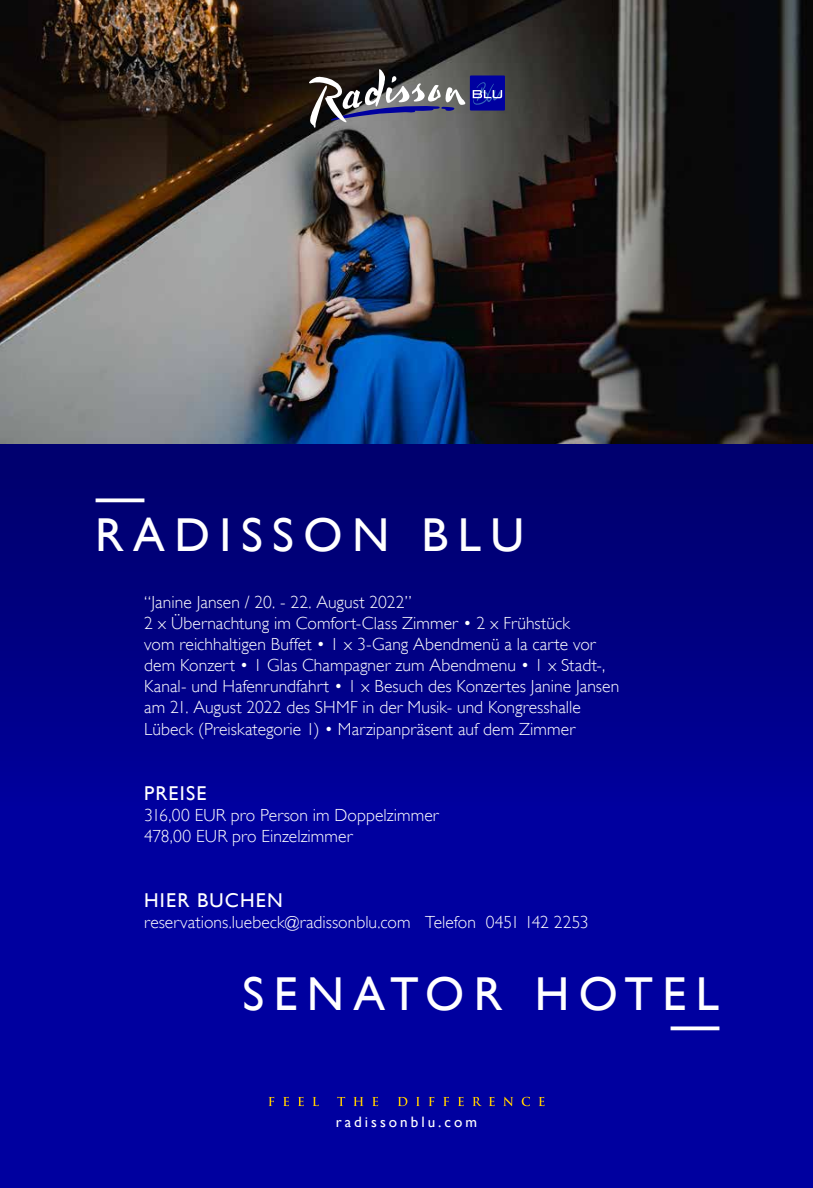
<style>
.page{position:relative;width:813px;height:1188px;background:#fff}
.page>*{position:absolute;margin:0;border:0;box-sizing:border-box;transform-origin:0 0}
.t1{font:48px "Gill Sans WGL";color:#fff}
.t2{font:47.5px "Gill Sans WGL";letter-spacing:.2em;color:#fff}
.t3{font:20px "Gill Sans WGL";letter-spacing:.06em;color:#fff}
.t4{font:300 17.5px/21px "Gill Sans WGL";letter-spacing:.005em;color:#fff}
.t5{font:15.12px "Gill Sans WGL";letter-spacing:.2em;color:#fff}
</style>
<div class="page">
<div style="left:0;top:444px;width:812px;height:744px;background:#00009f"></div>
<div style="left:0;top:444px;width:812px;height:432px;background:linear-gradient(to bottom,#00006a,#0000a3)"></div>
<svg style="left:268px;top:1096px;width:276px;height:10px"></svg>
<img style="left:0;top:0;width:812px;height:444px">
<div style="left:470px;top:75px;width:35px;height:36px;background:#0000a0"></div>
<svg style="left:308px;top:67px;width:194px;height:61px"></svg>
<h1 class="t1" style="left:96px;top:463px;width:49px">—</h1>
<h2 class="t2" style="left:95px;top:502px;width:430px">RADISSON BLU</h2>
<p class="t4" style="left:144px;top:592px;width:476px">“Janine Jansen / 20. - 22. August 2022”<br>2 x Übernachtung im Comfort-Class Zimmer • 2 x Frühstück<br>vom reichhaltigen Buffet • 1 x 3-Gang Abendmenü a la carte vor dem Konzert • 1 Glas Champagner zum Abendmenu • 1 x Stadt-, Kanal- und Hafenrundfahrt • 1 x Besuch des Konzertes Janine Jansen am 21. August 2022 des SHMF in der Musik- und Kongresshalle Lübeck (Preiskategorie 1) • Marzipanpräsent auf dem Zimmer</p>
<p class="t3" style="left:144px;top:779px;width:64px">PREISE</p>
<p class="t4" style="left:144px;top:804px;width:296px">316,00 EUR pro Person im Doppelzimmer<br>478,00 EUR pro Einzelzimmer</p>
<p class="t3" style="left:144px;top:886px;width:140px">HIER BUCHEN</p>
<p class="t4" style="left:144px;top:911px;width:446px">reservations.luebeck@radissonblu.com Telefon 0451 142 2253</p>
<h2 class="t2" style="left:242px;top:961px;width:478px">SENATOR HOTEL</h2>
<p class="t5" style="left:336px;top:1111px;width:143px">radissonblu.com</p>
<h1 class="t1" style="left:671px;top:990px;width:49px">—</h1>
</div>
